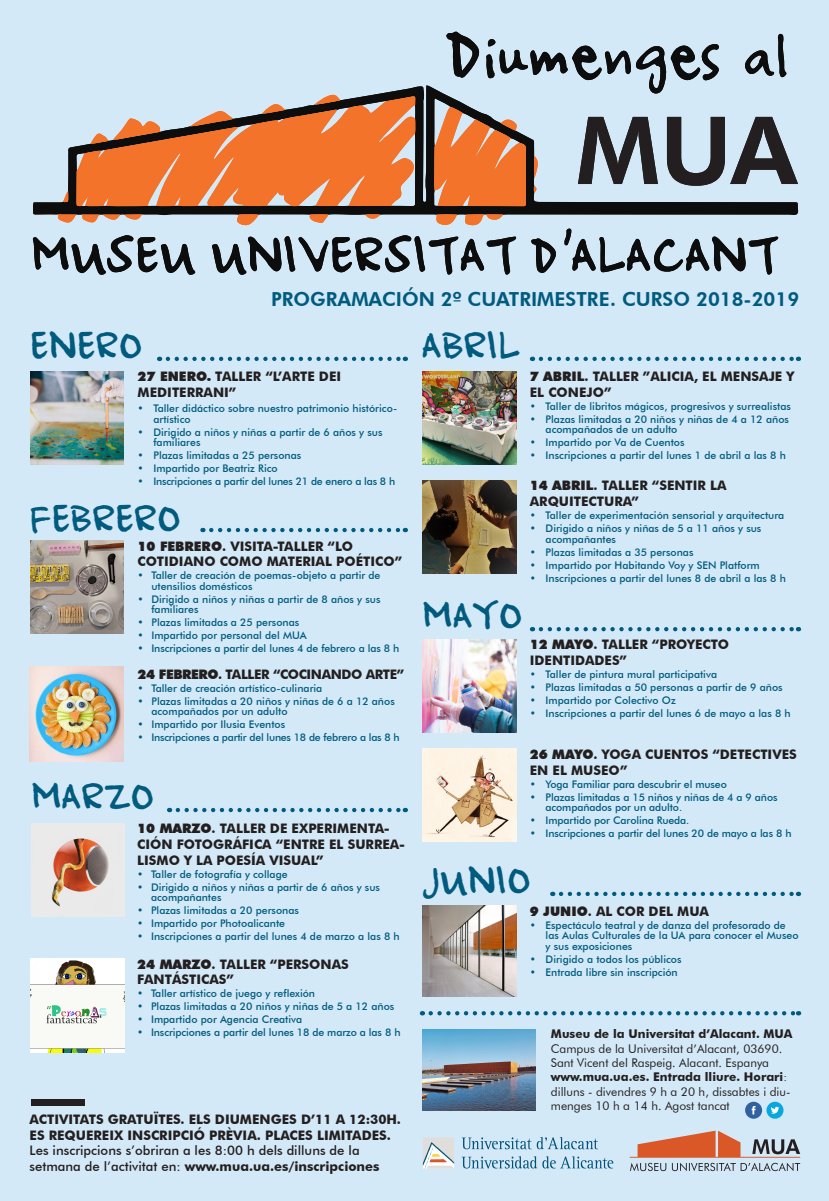
<style>
.page{position:relative;width:829px;height:1201px;background:#fff}
.page>*{position:absolute;margin:0;border:0;box-sizing:border-box;transform-origin:0 0}
.t1{font:40.95px "Ampersand";color:#005b7f}
.t2{font:800 19.34px "Futura BT";color:#005b7f}
.t3{font:700 13.12px/15.8px "Futura BT";color:#231f20}
.t4{font:500 13.12px/15.8px "Futura BT";color:#231f20}
.t5{font:700 13.12px "Futura BT";letter-spacing:-.03em;color:#231f20}
.t6{font:11.99px/14.3px "Futura BT";color:#231f20}
.t7{font:700 11.99px "Futura BT";color:#231f20}
.t8{font:500 10.5px/10.5px "Futura BT";color:#005b7f}
.t9{font:500 10.5px "Futura BT";letter-spacing:-.02em;color:#005b7f}
.s1{font-weight:900}
.s2{font-weight:700}
.s3{font-weight:300}
</style>
<div class="page">
<div style="left:0;top:0;width:828px;height:1200px;background:#d4e9f7"></div>
<svg style="left:461px;top:1156px;width:152px;height:12px"></svg>
<div style="left:423px;top:1137px;width:31px;height:31px;background:#dfdeda"></div>
<svg style="left:423px;top:1142px;width:31px;height:26px"></svg>
<svg style="left:461px;top:1137px;width:137px;height:12px"></svg>
<svg style="left:629px;top:1130px;width:171px;height:41px"></svg>
<svg style="left:745px;top:1101px;width:38px;height:17px"></svg>
<img style="left:31px;top:371px;width:93px;height:93px">
<img style="left:423px;top:371px;width:93px;height:93px">
<img style="left:423px;top:639px;width:93px;height:93px">
<img style="left:423px;top:905px;width:93px;height:91px">
<img style="left:423px;top:480px;width:93px;height:93px">
<img style="left:423px;top:748px;width:93px;height:94px">
<img style="left:32px;top:823px;width:93px;height:93px">
<img style="left:31px;top:958px;width:94px;height:94px">
<img style="left:31px;top:540px;width:93px;height:93px">
<img style="left:30px;top:667px;width:94px;height:94px">
<img style="left:423px;top:1029px;width:112px;height:81px">
<div style="left:31px;top:1099px;width:54px;height:7px;background:#231f20"></div>
<svg style="left:33px;top:85px;width:765px;height:131px"></svg>
<svg style="left:446px;top:31px;width:34px;height:47px"></svg>
<svg style="left:531px;top:238px;width:25px;height:35px"></svg>
<svg style="left:32px;top:235px;width:164px;height:40px"></svg>
<svg style="left:465px;top:214px;width:38px;height:12px"></svg>
<svg style="left:745px;top:34px;width:41px;height:44px"></svg>
<svg style="left:212px;top:235px;width:304px;height:40px"></svg>
<svg style="left:436px;top:214px;width:21px;height:11px"></svg>
<svg style="left:237px;top:214px;width:21px;height:12px"></svg>
<svg style="left:309px;top:214px;width:19px;height:9px"></svg>
<svg style="left:564px;top:228px;width:214px;height:47px"></svg>
<svg style="left:534px;top:156px;width:4px;height:22px"></svg>
<svg style="left:36px;top:213px;width:108px;height:10px"></svg>
<svg style="left:365px;top:214px;width:15px;height:5px"></svg>
<svg style="left:486px;top:39px;width:233px;height:55px"></svg>
<svg style="left:34px;top:191px;width:34px;height:12px"></svg>
<svg style="left:533px;top:186px;width:4px;height:7px"></svg>
<svg style="left:76px;top:94px;width:340px;height:112px"></svg>
<svg style="left:434px;top:107px;width:92px;height:99px"></svg>
<svg style="left:578px;top:117px;width:220px;height:69px"></svg>
<svg style="left:430px;top:1011px;width:369px;height:4px"></svg>
<svg style="left:541px;top:357px;width:257px;height:4px"></svg>
<svg style="left:168px;top:357px;width:238px;height:4px"></svg>
<svg style="left:178px;top:807px;width:228px;height:5px"></svg>
<svg style="left:211px;top:528px;width:195px;height:4px"></svg>
<svg style="left:541px;top:627px;width:257px;height:4px"></svg>
<svg style="left:561px;top:891px;width:237px;height:5px"></svg>
<p class="t2" style="left:271px;top:288px;width:529px">PROGRAMACIÓN 2º CUATRIMESTRE. CURSO 2018-2019</p>
<p class="t1" style="left:30px;top:325px;width:114px">ENERO</p>
<p class="t1" style="left:422px;top:325px;width:100px">ABRIL</p>
<p class="t3" style="left:138px;top:368px;width:205px"><span class="s1">27 ENERO.</span> TALLER “L’ARTE DEI<br>MEDITERRANI”</p>
<p class="t8" style="left:153px;top:403px;width:245px;text-indent:-16px">• Taller didáctico sobre nuestro patrimonio histórico&shy;artístico</p>
<p class="t8" style="left:153px;top:426px;width:230px;text-indent:-16px">• Dirigido a niños y niñas a partir de 6 años y sus familiares</p>
<p class="t8" style="left:138px;top:450px;width:165px">• Plazas limitadas a 25 personas</p>
<p class="t8" style="left:138px;top:463px;width:141px">• Impartido por Beatriz Rico</p>
<p class="t9" style="left:138px;top:475px;width:259px">• Inscripciones a partir del lunes 21 de enero a las 8 h</p>
<p class="t1" style="left:30px;top:498px;width:153px">FEBRERO</p>
<p class="t3" style="left:138px;top:538px;width:266px"><span class="s1">10 FEBRERO</span>. VISITA-TALLER “LO<br>COTIDIANO COMO MATERIAL POÉTICO”</p>
<p class="t8" style="left:151px;top:570px;width:230px;text-indent:-14px">• Taller de creación de poemas-objeto a partir de utensilios domésticos</p>
<p class="t8" style="left:151px;top:594px;width:230px;text-indent:-14px">• Dirigido a niños y niñas a partir de 8 años y sus familiares</p>
<p class="t8" style="left:138px;top:617px;width:163px">• Plazas limitadas a 25 personas</p>
<p class="t8" style="left:138px;top:630px;width:170px">• Impartido por personal del MUA</p>
<p class="t8" style="left:138px;top:643px;width:263px">• Inscripciones a partir del lunes 4 de febrero a las 8 h</p>
<p class="t5" style="left:138px;top:666px;width:268px"><span class="s1">24 FEBRERO</span>. TALLER “COCINANDO ARTE”</p>
<p class="t8" style="left:138px;top:682px;width:186px">• Taller de creación artístico-culinaria</p>
<p class="t8" style="left:151px;top:695px;width:245px;text-indent:-14px">• Plazas limitadas a 20 niños y niñas de 6 a 12 años acompañados por un adulto</p>
<p class="t8" style="left:138px;top:719px;width:149px">• Impartido por Ilusia Eventos</p>
<p class="t9" style="left:138px;top:731px;width:263px">• Inscripciones a partir del lunes 18 de febrero a las 8 h</p>
<p class="t1" style="left:422px;top:595px;width:102px">MAYO</p>
<p class="t3" style="left:529px;top:368px;width:266px"><span class="s1">7 ABRIL</span>. TALLER ”ALICIA, EL MENSAJE Y<br>EL CONEJO”</p>
<p class="t8" style="left:529px;top:401px;width:262px">• Taller de libritos mágicos, progresivos y surrealistas</p>
<p class="t8" style="left:545px;top:414px;width:245px;text-indent:-16px">• Plazas limitadas a 20 niños y niñas de 4 a 12 años acompañados de un adulto</p>
<p class="t8" style="left:529px;top:437px;width:156px">• Impartido por Va de Cuentos</p>
<p class="t8" style="left:529px;top:450px;width:257px">• Inscripciones a partir del lunes 1 de abril a las 8 h</p>
<p class="t3" style="left:529px;top:477px;width:198px"><span class="s1">14 ABRIL</span>. TALLER “SENTIR LA<br>ARQUITECTURA”</p>
<p class="t8" style="left:529px;top:510px;width:256px">• Taller de experimentación sensorial y arquitectura</p>
<p class="t8" style="left:545px;top:523px;width:217px;text-indent:-16px">• Dirigido a niños y niñas de 5 a 11 años y sus acompañantes</p>
<p class="t8" style="left:529px;top:546px;width:165px">• Plazas limitadas a 35 personas</p>
<p class="t8" style="left:529px;top:559px;width:231px">• Impartido por Habitando Voy y SEN Platform</p>
<p class="t8" style="left:529px;top:572px;width:257px">• Inscripciones a partir del lunes 8 de abril a las 8 h</p>
<p class="t3" style="left:529px;top:637px;width:201px"><span class="s1">12 MAYO</span>. TALLER “PROYECTO<br>IDENTIDADES”</p>
<p class="t8" style="left:529px;top:669px;width:189px">• Taller de pintura mural participativa</p>
<p class="t8" style="left:529px;top:682px;width:254px">• Plazas limitadas a 50 personas a partir de 9 años</p>
<p class="t8" style="left:529px;top:695px;width:147px">• Impartido por Colectivo Oz</p>
<p class="t8" style="left:529px;top:708px;width:262px">• Inscripciones a partir del lunes 6 de mayo a las 8 h</p>
<p class="t1" style="left:31px;top:776px;width:125px">MARZO</p>
<p class="t3" style="left:137px;top:820px;width:254px"><span class="s1">10 MARZO</span>. TALLER DE EXPERIMENTA-</p>
<p class="t3" style="left:137px;top:836px;width:269px">CIÓN FOTOGRÁFICA “ENTRE EL SURREA-<br>LISMO Y LA POESÍA VISUAL”</p>
<p class="t8" style="left:137px;top:868px;width:152px">• Taller de fotografía y collage</p>
<p class="t8" style="left:151px;top:881px;width:230px;text-indent:-14px">• Dirigido a niños y niñas a partir de 6 años y sus acompañantes</p>
<p class="t8" style="left:137px;top:905px;width:163px">• Plazas limitadas a 20 personas</p>
<p class="t8" style="left:137px;top:918px;width:149px">• Impartido por Photoalicante</p>
<p class="t8" style="left:137px;top:931px;width:264px">• Inscripciones a partir del lunes 4 de marzo a las 8 h</p>
<p class="t3" style="left:137px;top:956px;width:213px"><span class="s1">24 MARZO</span>. TALLER “PERSONAS<br>FANTÁSTICAS”</p>
<p class="t8" style="left:137px;top:988px;width:179px">• Taller artístico de juego y reflexión</p>
<p class="t8" style="left:137px;top:1001px;width:258px">• Plazas limitadas a 20 niños y niñas de 5 a 12 años</p>
<p class="t8" style="left:137px;top:1014px;width:166px">• Impartido por Agencia Creativa</p>
<p class="t8" style="left:137px;top:1027px;width:265px">• Inscripciones a partir del lunes 18 de marzo a las 8 h</p>
<p class="t3" style="left:30px;top:1111px;width:373px">ACTIVITATS GRATUÏTES. ELS DIUMENGES D’11 A 12:30H.<br>ES REQUEREIX INSCRIPCIÓ PRÈVIA. PLACES LIMITADES.</p>
<p class="t4" style="left:30px;top:1142px;width:351px">Les inscripcions s’obriran a les 8:00 h dels dilluns de la setmana de l’activitat en: <span class="s2">www.mua.ua.es/inscripciones</span></p>
<p class="t3" style="left:529px;top:746px;width:268px"><span class="s1">26 MAYO</span>. YOGA CUENTOS “DETECTIVES<br>EN EL MUSEO”</p>
<p class="t8" style="left:529px;top:778px;width:198px">• Yoga Familiar para descubrir el museo</p>
<p class="t8" style="left:545px;top:791px;width:233px;text-indent:-16px">• Plazas limitadas a 15 niños y niñas de 4 a 9 años acompañados por un adulto.</p>
<p class="t8" style="left:529px;top:815px;width:161px">• Impartido por Carolina Rueda.</p>
<p class="t8" style="left:529px;top:828px;width:263px">• Inscripciones a partir del lunes 20 de mayo a las 8 h</p>
<p class="t1" style="left:422px;top:860px;width:111px">JUNIO</p>
<p class="t3" style="left:529px;top:903px;width:180px"><span class="s1">9 JUNIO</span>. AL COR DEL MUA</p>
<p class="t8" style="left:545px;top:919px;width:254px;text-indent:-16px">• Espectáculo teatral y de danza del profesorado de las Aulas Culturales de la UA para conocer el Museo y sus exposiciones</p>
<p class="t8" style="left:529px;top:953px;width:153px">• Dirigido a todos los públicos</p>
<p class="t8" style="left:529px;top:966px;width:149px">• Entrada libre sin inscripción</p>
<p class="t7" style="left:551px;top:1026px;width:243px">Museu de la Universitat d’Alacant. MUA</p>
<p class="t6" style="left:551px;top:1041px;width:233px">Campus de la Universitat d’Alacant, 03690.</p>
<p class="t6" style="left:551px;top:1055px;width:220px">Sant Vicent del Raspeig. Alacant. Espanya</p>
<p class="t6" style="left:551px;top:1069px;width:241px"><span class="s2">www.mua.ua.es. Entrada lliure. Horari</span><span class="s3">: </span>dilluns - divendres 9 h a 20 h, dissabtes i diu&shy;menges 10 h a 14 h. Agost tancat</p>
</div>
